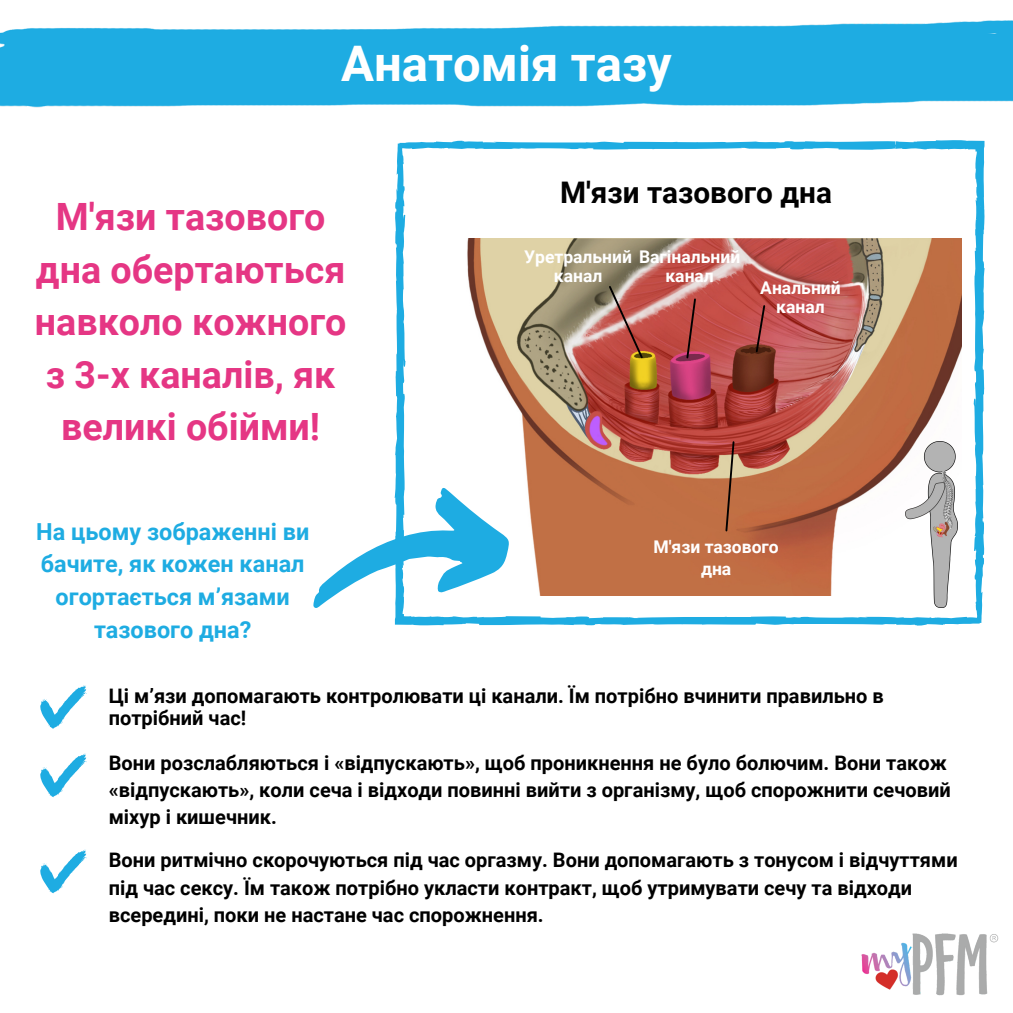
<style>
.page{position:relative;width:1013px;height:1013px;background:#fff}
.page>*{position:absolute;margin:0;border:0;box-sizing:border-box;transform-origin:0 0}
.t1{font:700 49px "Roboto";color:#fff}
.t2{font:700 37.62px/52.4px "Roboto";color:#e53684;text-align:center}
.t3{font:700 29.69px "Roboto";color:#010101}
.t4{font:700 23.44px/32.6px "Roboto";color:#1eace2;text-align:center}
.t5{font:700 20px/27.6px "Roboto";color:#000}
.t6{font:700 17.5px/18.9px "Roboto";color:#fff;text-align:center}
</style>
<div class="page">
<svg style="left:394px;top:140px;width:590px;height:485px"></svg>
<img style="left:414px;top:239px;width:547px;height:356px">
<svg style="left:607px;top:284px;width:37px;height:76px;background:#b9685d"></svg>
<svg style="left:685px;top:297px;width:12px;height:62px"></svg>
<svg style="left:754px;top:304px;width:12px;height:49px"></svg>
<svg style="left:724px;top:440px;width:11px;height:92px"></svg>
<img style="left:905px;top:441px;width:52px;height:166px">
<img style="left:0;top:20px;width:1012px;height:88px">
<img style="left:861px;top:933px;width:138px;height:63px">
<svg style="left:313px;top:487px;width:197px;height:122px"></svg>
<svg style="left:40px;top:685px;width:47px;height:44px"></svg>
<svg style="left:40px;top:753px;width:47px;height:44px"></svg>
<svg style="left:40px;top:849px;width:47px;height:44px"></svg>
<p class="t1" style="left:341px;top:36px;width:332px">Анатомія тазу</p>
<p class="t2" style="left:35px;top:191px;width:313px">М'язи тазового дна обертаються навколо кожного з 3-х каналів, як великі обійми!</p>
<p class="t4" style="left:36px;top:515px;width:275px">На цьому зображенні ви бачите, як кожен канал огортається м’язами тазового дна?</p>
<p class="t3" style="left:560px;top:175px;width:273px">М'язи тазового дна</p>
<p class="t6" style="left:554px;top:247px;width:188px;text-align:left;text-indent:-30px">Уретральний Вагінальний канал</p>
<p class="t6" style="left:665px;top:266px;width:50px">канал</p>
<p class="t6" style="left:760px;top:279px;width:82px">Анальний канал</p>
<p class="t6" style="left:653px;top:536px;width:127px;line-height:21.9px">М'язи тазового дна</p>
<p class="t5" style="left:109px;top:685px;width:776px;line-height:22px">Ці м’язи допомагають контролювати ці канали. Їм потрібно вчинити правильно в потрібний час!</p>
<p class="t5" style="left:109px;top:749px;width:843px;line-height:27.2px">Вони розслабляються і «відпускають», щоб проникнення не було болючим. Вони також «відпускають», коли сеча і відходи повинні вийти з організму, щоб спорожнити сечовий міхур і кишечник.</p>
<p class="t5" style="left:109px;top:846px;width:850px">Вони ритмічно скорочуються під час оргазму. Вони допомагають з тонусом і відчуттями під час сексу. Їм також потрібно укласти контракт, щоб утримувати сечу та відходи всередині, поки не настане час спорожнення.</p>
</div>
